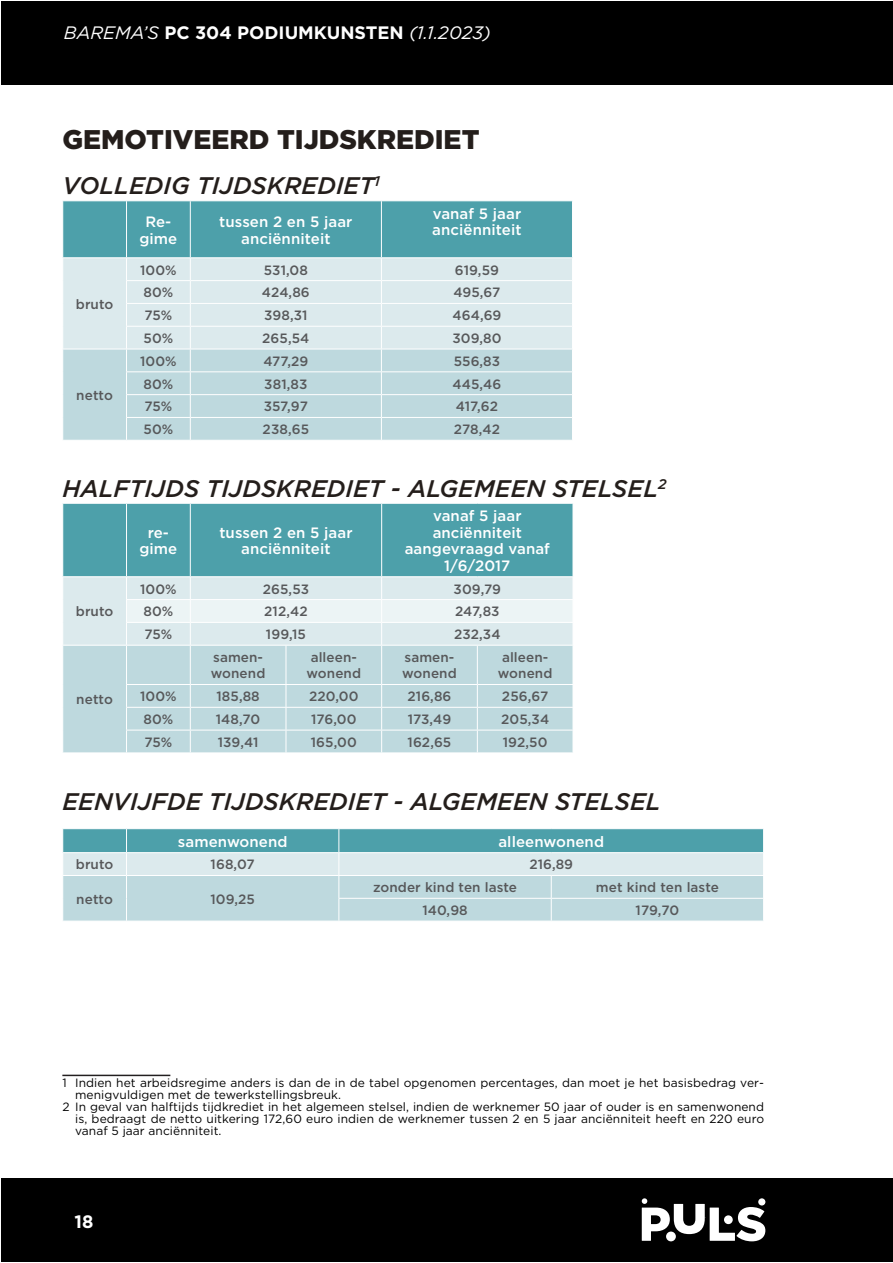
<style>
.page{position:relative;width:893px;height:1263px;background:#fff}
.page>*{position:absolute;margin:0;border:0;box-sizing:border-box;transform-origin:0 0}
.Titel_1{font:900 27px "Gotham";color:#241e1b}
.Titel_2{font:italic 500 24px "Gotham";color:#241e1b}
.t1{font:italic 18px "Gotham";color:#fff}
.t2{font:700 18px "Gotham";color:#fff}
.N_heading{font:500 15px/16.5px "Gotham";letter-spacing:.005em;color:#fff;text-align:center}
.N_tekst_gecentreerd{font:500 13.5px/16.5px "Gotham";letter-spacing:.005em;color:#57585a}
.tekst{font:12px/12px "Gotham";letter-spacing:.005em;color:#000}
.s1{font-weight:700;font-style:normal}
</style>
<div class="page">
<div style="left:1px;top:1px;width:891px;height:83px;background:#000"></div>
<div style="left:1px;top:1179px;width:891px;height:83px;background:#000"></div>
<svg style="left:642px;top:1198px;width:123px;height:43px"></svg>
<div style="left:758px;top:1198px;width:7px;height:7px;background:#fff;border-radius:50%"></div>
<svg style="left:63px;top:201px;width:509px;height:239px;background:#b1d3d8"></svg>
<hr style="left:62px;top:257px;width:65px;height:1px;background:#fff">
<hr style="left:127px;top:257px;width:63px;height:1px;background:#fff">
<hr style="left:190px;top:257px;width:191px;height:1px;background:#fff">
<hr style="left:381px;top:257px;width:192px;height:1px;background:#fff">
<div style="left:63px;top:646px;width:510px;height:106px;background:#bed9de"></div>
<hr style="left:126px;top:645px;width:1px;height:39px;background:#fff">
<hr style="left:190px;top:645px;width:1px;height:39px;background:#fff">
<hr style="left:286px;top:645px;width:1px;height:39px;background:#fff">
<hr style="left:381px;top:645px;width:1px;height:39px;background:#fff">
<hr style="left:477px;top:645px;width:1px;height:39px;background:#fff">
<hr style="left:126px;top:684px;width:64px;height:1px;background:#fff">
<hr style="left:190px;top:684px;width:96px;height:1px;background:#fff">
<hr style="left:286px;top:684px;width:96px;height:1px;background:#fff">
<hr style="left:382px;top:684px;width:95px;height:1px;background:#fff">
<hr style="left:477px;top:684px;width:96px;height:1px;background:#fff">
<hr style="left:126px;top:707px;width:64px;height:1px;background:#fff">
<hr style="left:190px;top:707px;width:96px;height:1px;background:#fff">
<hr style="left:286px;top:707px;width:96px;height:1px;background:#fff">
<hr style="left:382px;top:707px;width:95px;height:1px;background:#fff">
<hr style="left:477px;top:707px;width:96px;height:1px;background:#fff">
<hr style="left:126px;top:730px;width:64px;height:1px;background:#fff">
<svg style="left:126px;top:685px;width:1px;height:67px"></svg>
<hr style="left:190px;top:730px;width:96px;height:1px;background:#fff">
<svg style="left:190px;top:685px;width:1px;height:67px"></svg>
<hr style="left:286px;top:730px;width:96px;height:1px;background:#fff">
<svg style="left:286px;top:685px;width:1px;height:67px"></svg>
<hr style="left:382px;top:730px;width:95px;height:1px;background:#fff">
<svg style="left:381px;top:685px;width:1px;height:67px"></svg>
<hr style="left:477px;top:730px;width:96px;height:1px;background:#fff">
<svg style="left:477px;top:685px;width:1px;height:67px"></svg>
<svg style="left:62px;top:503px;width:511px;height:142px;background:#97c6cc"></svg>
<svg style="left:62px;top:829px;width:702px;height:92px;background:#abd0d6"></svg>
<hr style="left:62px;top:1075px;width:108px;height:1px;background:#231f20">
<h3 class="t1" style="left:64px;top:21px;width:429px">BAREMA’S <span class="s1">PC 304 PODIUMKUNSTEN</span> (1.1.2023)</h3>
<p class="Titel_1" style="left:62px;top:121px;width:419px">GEMOTIVEERD TIJDSKREDIET</p>
<p class="Titel_2" style="left:62px;top:170px;width:319px">VOLLEDIG TIJDSKREDIET<sup>1</sup></p>
<p class="N_heading" style="left:139px;top:213px;width:39px">Re&shy;gime</p>
<p class="N_heading" style="left:219px;top:213px;width:135px">tussen 2 en 5 jaar anciënniteit</p>
<p class="N_heading" style="left:432px;top:205px;width:91px;text-align:left">vanaf 5 jaar anciënniteit</p>
<p class="N_tekst_gecentreerd" style="left:76px;top:296px;width:39px">bruto</p>
<p class="N_tekst_gecentreerd" style="left:76px;top:387px;width:38px">netto</p>
<p class="N_tekst_gecentreerd" style="left:140px;top:261px;width:38px">100%</p>
<p class="N_tekst_gecentreerd" style="left:264px;top:261px;width:46px">531,08</p>
<p class="N_tekst_gecentreerd" style="left:455px;top:261px;width:45px">619,59</p>
<p class="N_tekst_gecentreerd" style="left:143px;top:284px;width:31px">80%</p>
<p class="N_tekst_gecentreerd" style="left:262px;top:284px;width:49px">424,86</p>
<p class="N_tekst_gecentreerd" style="left:453px;top:284px;width:49px">495,67</p>
<p class="N_tekst_gecentreerd" style="left:144px;top:307px;width:29px">75%</p>
<p class="N_tekst_gecentreerd" style="left:264px;top:307px;width:45px">398,31</p>
<p class="N_tekst_gecentreerd" style="left:452px;top:307px;width:50px">464,69</p>
<p class="N_tekst_gecentreerd" style="left:144px;top:330px;width:31px">50%</p>
<p class="N_tekst_gecentreerd" style="left:262px;top:330px;width:49px">265,54</p>
<p class="N_tekst_gecentreerd" style="left:452px;top:330px;width:51px">309,80</p>
<p class="N_tekst_gecentreerd" style="left:140px;top:353px;width:38px">100%</p>
<p class="N_tekst_gecentreerd" style="left:263px;top:353px;width:47px">477,29</p>
<p class="N_tekst_gecentreerd" style="left:454px;top:353px;width:48px">556,83</p>
<p class="N_tekst_gecentreerd" style="left:143px;top:375px;width:31px">80%</p>
<p class="N_tekst_gecentreerd" style="left:264px;top:375px;width:45px">381,83</p>
<p class="N_tekst_gecentreerd" style="left:452px;top:375px;width:50px">445,46</p>
<p class="N_tekst_gecentreerd" style="left:144px;top:398px;width:29px">75%</p>
<p class="N_tekst_gecentreerd" style="left:264px;top:398px;width:46px">357,97</p>
<p class="N_tekst_gecentreerd" style="left:456px;top:398px;width:44px">417,62</p>
<p class="N_tekst_gecentreerd" style="left:144px;top:421px;width:31px">50%</p>
<p class="N_tekst_gecentreerd" style="left:263px;top:421px;width:48px">238,65</p>
<p class="N_tekst_gecentreerd" style="left:454px;top:421px;width:48px">278,42</p>
<p class="Titel_2" style="left:62px;top:473px;width:606px">HALFTIJDS TIJDSKREDIET - ALGEMEEN STELSEL<sup>2</sup></p>
<p class="N_heading" style="left:139px;top:524px;width:39px">re&shy;gime</p>
<p class="N_heading" style="left:219px;top:524px;width:135px">tussen 2 en 5 jaar anciënniteit</p>
<p class="N_heading" style="left:405px;top:507px;width:147px">vanaf 5 jaar anciënniteit aangevraagd vanaf<br>1/6/2017</p>
<p class="N_tekst_gecentreerd" style="left:76px;top:603px;width:39px">bruto</p>
<p class="N_tekst_gecentreerd" style="left:76px;top:691px;width:38px">netto</p>
<p class="N_tekst_gecentreerd" style="left:140px;top:580px;width:38px">100%</p>
<p class="N_tekst_gecentreerd" style="left:263px;top:580px;width:48px">265,53</p>
<p class="N_tekst_gecentreerd" style="left:454px;top:580px;width:49px">309,79</p>
<p class="N_tekst_gecentreerd" style="left:143px;top:603px;width:31px">80%</p>
<p class="N_tekst_gecentreerd" style="left:264px;top:603px;width:45px">212,42</p>
<p class="N_tekst_gecentreerd" style="left:455px;top:603px;width:46px">247,83</p>
<p class="N_tekst_gecentreerd" style="left:144px;top:626px;width:29px">75%</p>
<p class="N_tekst_gecentreerd" style="left:266px;top:626px;width:42px">199,15</p>
<p class="N_tekst_gecentreerd" style="left:454px;top:626px;width:48px">232,34</p>
<p class="N_tekst_gecentreerd" style="left:211px;top:649px;width:56px">samen&shy;wonend</p>
<p class="N_tekst_gecentreerd" style="left:307px;top:649px;width:56px;text-align:center">alleen&shy;wonend</p>
<p class="N_tekst_gecentreerd" style="left:402px;top:649px;width:56px">samen&shy;wonend</p>
<p class="N_tekst_gecentreerd" style="left:498px;top:649px;width:56px;text-align:center">alleen&shy;wonend</p>
<p class="N_tekst_gecentreerd" style="left:140px;top:688px;width:38px">100%</p>
<p class="N_tekst_gecentreerd" style="left:216px;top:688px;width:45px">185,88</p>
<p class="N_tekst_gecentreerd" style="left:309px;top:688px;width:51px">220,00</p>
<p class="N_tekst_gecentreerd" style="left:408px;top:688px;width:45px">216,86</p>
<p class="N_tekst_gecentreerd" style="left:502px;top:688px;width:48px">256,67</p>
<p class="N_tekst_gecentreerd" style="left:143px;top:711px;width:31px">80%</p>
<p class="N_tekst_gecentreerd" style="left:216px;top:711px;width:46px">148,70</p>
<p class="N_tekst_gecentreerd" style="left:311px;top:711px;width:47px">176,00</p>
<p class="N_tekst_gecentreerd" style="left:408px;top:711px;width:45px">173,49</p>
<p class="N_tekst_gecentreerd" style="left:501px;top:711px;width:50px">205,34</p>
<p class="N_tekst_gecentreerd" style="left:144px;top:734px;width:29px">75%</p>
<p class="N_tekst_gecentreerd" style="left:218px;top:734px;width:42px">139,41</p>
<p class="N_tekst_gecentreerd" style="left:311px;top:734px;width:47px">165,00</p>
<p class="N_tekst_gecentreerd" style="left:408px;top:734px;width:45px">162,65</p>
<p class="N_tekst_gecentreerd" style="left:503px;top:734px;width:46px">192,50</p>
<p class="Titel_2" style="left:62px;top:785px;width:600px">EENVIJFDE TIJDSKREDIET - ALGEMEEN STELSEL</p>
<p class="N_heading" style="left:178px;top:833px;width:111px">samenwonend</p>
<p class="N_heading" style="left:498px;top:833px;width:107px">alleenwonend</p>
<p class="N_tekst_gecentreerd" style="left:76px;top:856px;width:39px">bruto</p>
<p class="N_tekst_gecentreerd" style="left:211px;top:856px;width:46px">168,07</p>
<p class="N_tekst_gecentreerd" style="left:529px;top:856px;width:45px">216,89</p>
<p class="N_tekst_gecentreerd" style="left:76px;top:890px;width:38px">netto</p>
<p class="N_tekst_gecentreerd" style="left:210px;top:890px;width:46px">109,25</p>
<p class="N_tekst_gecentreerd" style="left:373px;top:879px;width:146px">zonder kind ten laste</p>
<p class="N_tekst_gecentreerd" style="left:596px;top:879px;width:124px">met kind ten laste</p>
<p class="N_tekst_gecentreerd" style="left:422px;top:902px;width:47px">140,98</p>
<p class="N_tekst_gecentreerd" style="left:636px;top:902px;width:45px">179,70</p>
<p class="tekst" style="left:75px;top:1077px;width:690px;text-indent:-13px">1 Indien het arbeidsregime anders is dan de in de tabel opgenomen percentages, dan moet je het basisbedrag ver&shy;menigvuldigen met de tewerkstellingsbreuk.</p>
<p class="tekst" style="left:75px;top:1101px;width:690px;text-align:justify;text-indent:-13px">2 In geval van halftijds tijdkrediet in het algemeen stelsel, indien de werknemer 50 jaar of ouder is en samenwonend is, bedraagt de netto uitkering 172,60 euro indien de werknemer tussen 2 en 5 jaar anciënniteit heeft en 220 euro vanaf 5 jaar anciënniteit.</p>
<h3 class="t2" style="left:74px;top:1209px;width:20px">18</h3>
</div>
